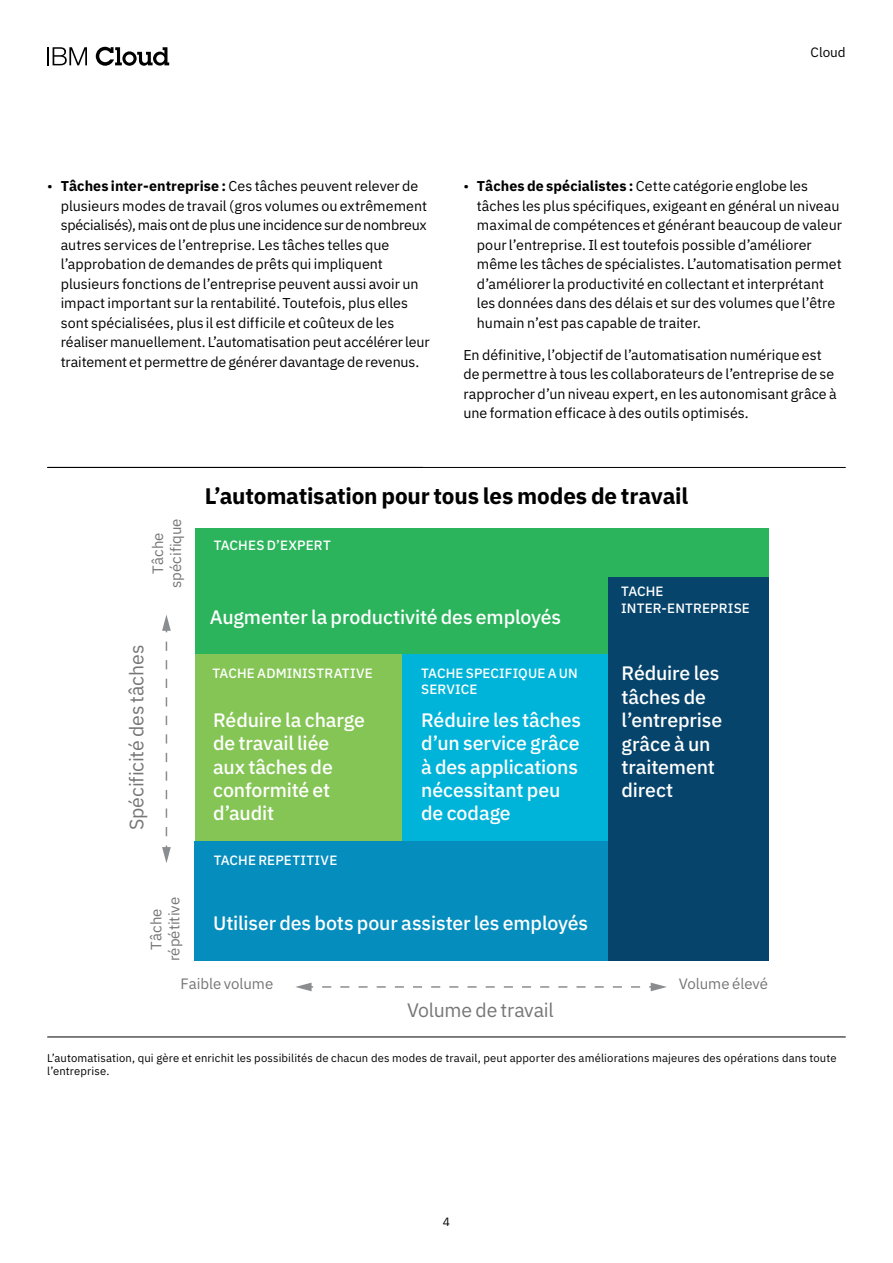
<style>
.page{position:relative;width:893px;height:1263px;background:#fff}
.page>*{position:absolute;margin:0;border:0;box-sizing:border-box;transform-origin:0 0}
.t1{font:700 22.5px "IBM Plex Sans";letter-spacing:-.005em;color:#000}
.t2{font:500 19.5px/23.4px "IBM Plex Sans";letter-spacing:-.005em;color:#fff}
.t3{font:19.5px "IBM Plex Sans";letter-spacing:-.01em;color:#777677}
.t4{font:15px/18px "IBM Plex Sans";color:#777677;text-align:center}
.t5{font:14.25px/19.5px "IBM Plex Sans";color:#000}
.t6{font:500 13.5px/16.2px "IBM Plex Sans";letter-spacing:.01em;color:#fff}
.t7{font:13.5px "IBM Plex Sans";color:#000}
.t8{font:12px "IBM Plex Sans";color:#000}
.t9{font:11.25px/13.5px "IBM Plex Sans";letter-spacing:.015em;color:#000}
.s1{font-weight:700}
</style>
<div class="page">
<svg style="left:47px;top:47px;width:40px;height:18px"></svg>
<svg style="left:96px;top:47px;width:73px;height:19px"></svg>
<hr style="left:47px;top:467px;width:799px;height:1px;background:#000">
<div style="left:195px;top:650px;width:210px;height:191px;background:#85c555"></div>
<div style="left:195px;top:841px;width:421px;height:120px;background:#058dbe"></div>
<div style="left:402px;top:650px;width:209px;height:191px;background:#00b4d9"></div>
<div style="left:195px;top:528px;width:574px;height:125px;background:#2bb45c"></div>
<div style="left:608px;top:577px;width:161px;height:384px;background:#06446b"></div>
<svg style="left:162px;top:845px;width:9px;height:18px"></svg>
<svg style="left:162px;top:615px;width:9px;height:221px"></svg>
<svg style="left:295px;top:982px;width:18px;height:9px"></svg>
<svg style="left:322px;top:982px;width:345px;height:9px"></svg>
<hr style="left:47px;top:1036px;width:799px;height:1px;background:#000">
<p class="t7" style="left:811px;top:42px;width:37px">Cloud</p>
<p class="t5" style="left:61px;top:175px;width:370px;text-indent:-13px">• <span class="s1">Tâches inter-entreprise :</span> Ces tâches peuvent relever de plusieurs modes de travail (gros volumes ou extrêmement spécialisés), mais ont de plus une incidence sur de nombreux autres services de l’entreprise. Les tâches telles que l’approbation de demandes de prêts qui impliquent plusieurs fonctions de l’entreprise peuvent aussi avoir un impact important sur la rentabilité. Toutefois, plus elles sont spécialisées, plus il est difficile et coûteux de les réaliser manuellement. L’automatisation peut accélérer leur traitement et permettre de générer davantage de revenus.</p>
<p class="t5" style="left:477px;top:175px;width:367px;text-indent:-13px">• <span class="s1">Tâches de spécialistes :</span> Cette catégorie englobe les tâches les plus spécifiques, exigeant en général un niveau maximal de compétences et générant beaucoup de valeur pour l’entreprise. Il est toutefois possible d’améliorer même les tâches de spécialistes. L’automatisation permet d’améliorer la productivité en collectant et interprétant les données dans des délais et sur des volumes que l’être humain n’est pas capable de traiter.</p>
<p class="t5" style="left:463px;top:344px;width:375px">En définitive, l’objectif de l’automatisation numérique est de permettre à tous les collaborateurs de l’entreprise de se rapprocher d’un niveau expert, en les autonomisant grâce à une formation efficace à des outils optimisés.</p>
<p class="t4" style="left:147px;top:588px;width:71px;rotate:-90deg">Tâche spécifique</p>
<h2 class="t3" style="left:122px;top:830px;width:187px;rotate:-90deg">Spécificité des tâches</h2>
<p class="t4" style="left:146px;top:961px;width:66px;rotate:-90deg">Tâche répétitive</p>
<h1 class="t1" style="left:205px;top:478px;width:485px">L’automatisation pour tous les modes de travail</h1>
<p class="t6" style="left:214px;top:535px;width:119px">TACHES D’EXPERT</p>
<h2 class="t2" style="left:210px;top:604px;width:353px">Augmenter la productivité des employés</h2>
<p class="t6" style="left:213px;top:664px;width:162px">TACHE ADMINISTRATIVE</p>
<h2 class="t2" style="left:213px;top:707px;width:153px">Réduire la charge de travail liée aux tâches de conformité et d’audit</h2>
<p class="t6" style="left:214px;top:851px;width:125px">TACHE REPETITIVE</p>
<p class="t6" style="left:421px;top:664px;width:158px">TACHE SPECIFIQUE A UN<br>SERVICE</p>
<h2 class="t2" style="left:421px;top:707px;width:162px">Réduire les tâches d’un service grâce à des applications nécessitant peu de codage</h2>
<h2 class="t2" style="left:213px;top:909px;width:377px">Utiliser des bots pour assister les employés</h2>
<p class="t6" style="left:621px;top:582px;width:130px">TACHE<br>INTER-ENTREPRISE</p>
<h2 class="t2" style="left:622px;top:660px;width:102px">Réduire les tâches de l’entreprise grâce à un traitement direct</h2>
<p class="t4" style="left:181px;top:973px;width:94px">Faible volume</p>
<h2 class="t3" style="left:407px;top:995px;width:148px">Volume de travail</h2>
<p class="t4" style="left:679px;top:974px;width:91px">Volume élevé</p>
<p class="t9" style="left:47px;top:1050px;width:791px">L’automatisation, qui gère et enrichit les possibilités de chacun des modes de travail, peut apporter des améliorations majeures des opérations dans toute l’entreprise.</p>
<p class="t8" style="left:443px;top:1212px;width:9px">4</p>
</div>
